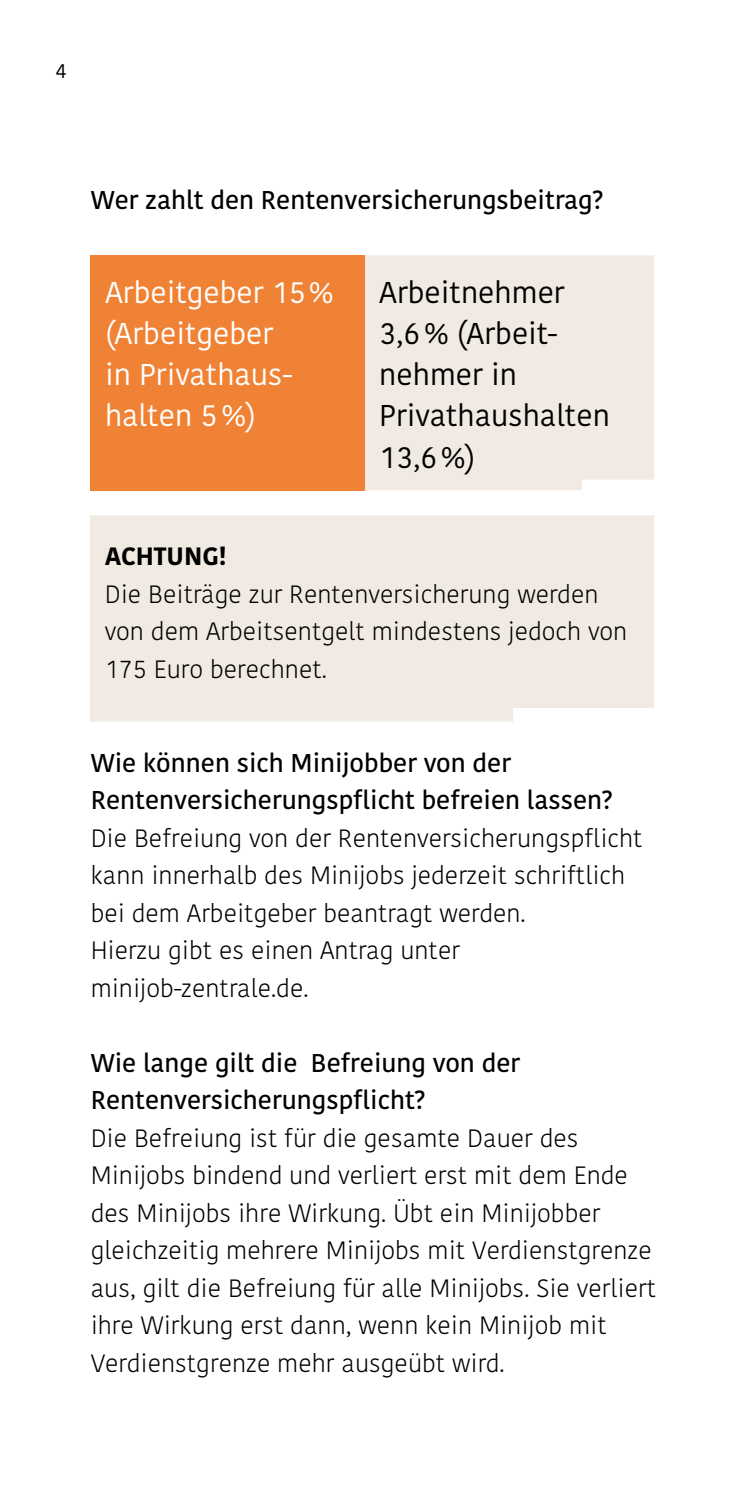
<style>
.page{position:relative;width:745px;height:1489px;background:#fff}
.page>*{position:absolute;margin:0;border:0;box-sizing:border-box;transform-origin:0 0}
._04_Fakten_Fakt_Fließtext_Kohinoor_Regula{font:30px/41.2px "Kohinoor KBS";color:#000}
._04_Fakten_Fakt_Fließtext_Kohinoor_Regula-2{font:30px/41.2px "Kohinoor KBS";color:#fff}
._03_Texte_Subheadline_Kohinoor_Medium_10_{font:500 25.5px/37.5px "Kohinoor KBS";color:#000}
._03_Texte_Fließtext_Kohinoor_Light_10pt{font:300 25px/37.5px "Kohinoor KBS";color:#000}
._05_Infobox_Infobox_Headline_Kohinoor_Bol{font:300 25px/37.5px "Kohinoor KBS";color:#000}
.t1{font:20px "Kohinoor KBS";color:#000}
.s1{font-weight:700}
</style>
<div class="page">
<div style="left:91px;top:255px;width:274px;height:235px;background:#f08235"></div>
<div style="left:365px;top:255px;width:288px;height:235px;background:#f0eae2"></div>
<div style="left:90px;top:515px;width:563px;height:206px;background:#f0eae2"></div>
<p class="t1" style="left:56px;top:58px;width:13px">4</p>
<h2 class="_03_Texte_Subheadline_Kohinoor_Medium_10_" style="left:91px;top:182px;width:514px">Wer zahlt den Rentenversicherungsbeitrag?</h2>
<p class="_04_Fakten_Fakt_Fließtext_Kohinoor_Regula-2" style="left:105px;top:272px;width:230px">Arbeitgeber 15% (Arbeitgeber<br>in Privathaus&shy;halten 5 %)</p>
<p class="_04_Fakten_Fakt_Fließtext_Kohinoor_Regula" style="left:379px;top:272px;width:232px">Arbeitnehmer<br>3,6% (Arbeit&shy;nehmer in<br>Privathaushalten<br>13,6%)</p>
<p class="_05_Infobox_Infobox_Headline_Kohinoor_Bol" style="left:105px;top:538px;width:523px"><span class="s1">ACHTUNG!<br></span>Die Beiträge zur Rentenversicherung werden von dem Arbeitsentgelt mindestens jedoch von<br>175 Euro berechnet.</p>
<h2 class="_03_Texte_Subheadline_Kohinoor_Medium_10_" style="left:91px;top:744px;width:523px">Wie können sich Minijobber von der<br>Rentenversicherungspflicht befreien lassen?</h2>
<p class="_03_Texte_Fließtext_Kohinoor_Light_10pt" style="left:91px;top:819px;width:553px">Die Befreiung von der Rentenversicherungspflicht kann innerhalb des Minijobs jederzeit schriftlich bei dem Arbeitgeber beantragt werden.<br>Hierzu gibt es einen Antrag unter minijob-zentrale.de.</p>
<h2 class="_03_Texte_Subheadline_Kohinoor_Medium_10_" style="left:91px;top:1044px;width:430px">Wie lange gilt die Befreiung von der<br>Rentenversicherungspflicht?</h2>
<p class="_03_Texte_Fließtext_Kohinoor_Light_10pt" style="left:91px;top:1119px;width:566px">Die Befreiung ist für die gesamte Dauer des Minijobs bindend und verliert erst mit dem Ende des Minijobs ihre Wirkung. Übt ein Minijobber gleichzeitig mehrere Minijobs mit Verdienstgrenze aus, gilt die Befreiung für alle Minijobs. Sie verliert ihre Wirkung erst dann, wenn kein Minijob mit Verdienstgrenze mehr ausgeübt wird.</p>
</div>
